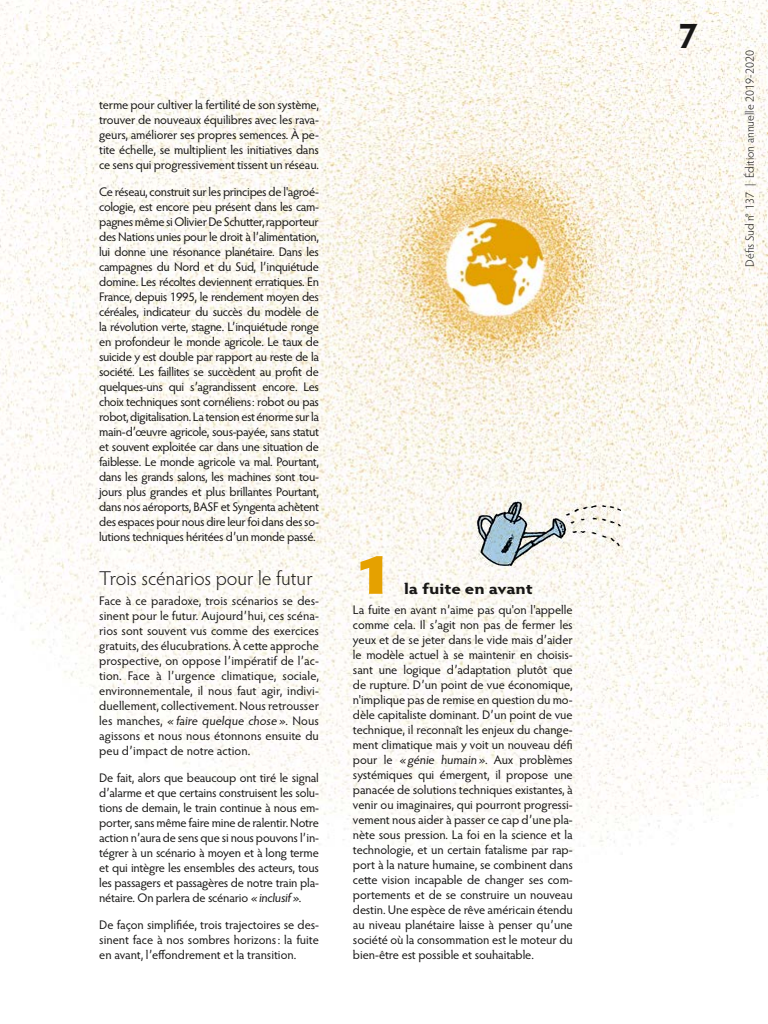
<style>
.page{position:relative;width:768px;height:1024px;background:#fff}
.page>*{position:absolute;margin:0;border:0;box-sizing:border-box;transform-origin:0 0}
.t1{font:900 55.6px "Hypatia Sans Pro";color:#e5a100;scale:1.2 1}
.t2{font:700 36px "Hypatia Sans Pro";color:#181716}
.t3{font:300 20px "Hypatia Sans Pro";color:#181716}
.t4{font:700 15.4px "Hypatia Sans Pro";letter-spacing:-.005em;color:#181716;scale:1.2 1}
.t5{font:12.5px/15px "Hypatia Sans Pro";letter-spacing:-.01em;color:#181716;text-align:justify}
.t6{font:300 12px "Hypatia Sans Pro";color:#181716}
</style>
<div class="page">
<img style="left:0;top:0;width:768px;height:867px">
<img style="left:469px;top:496px;width:152px;height:77px">
<p class="t5" style="left:99px;top:97px;width:221px">terme pour cultiver la fertilité de son système, trouver de nouveaux équilibres avec les rava&shy;geurs, améliorer ses propres semences. À pe&shy;tite échelle, se multiplient les initiatives dans ce sens qui progressivement tissent un réseau.</p>
<p class="t5" style="left:99px;top:184px;width:221px">Ce réseau, construit sur les principes de l'agroé&shy;cologie, est encore peu présent dans les cam&shy;pagnes même si Olivier De Schutter, rapporteur des Nations unies pour le droit à l’alimentation, lui donne une résonance planétaire. Dans les campagnes du Nord et du Sud, l’inquiétude domine. Les récoltes deviennent erratiques. En France, depuis 1995, le rendement moyen des céréales, indicateur du succès du modèle de la révolution verte, stagne. L’inquiétude ronge en profondeur le monde agricole. Le taux de suicide y est double par rapport au reste de la société. Les faillites se succèdent au profit de quelques-uns qui s’agrandissent encore. Les choix techniques sont cornéliens: robot ou pas robot, digitalisation. La tension est énorme sur la main-d’œuvre agricole, sous-payée, sans statut et souvent exploitée car dans une situation de faiblesse. Le monde agricole va mal. Pourtant, dans les grands salons, les machines sont tou&shy;jours plus grandes et plus brillantes Pourtant, dans nos aéroports, BASF et Syngenta achètent des espaces pour nous dire leur foi dans des so&shy;lutions techniques héritées d’un monde passé.</p>
<h3 class="t3" style="left:99px;top:565px;width:215px">Trois scénarios pour le futur</h3>
<p class="t5" style="left:99px;top:593px;width:221px">Face à ce paradoxe, trois scénarios se des&shy;sinent pour le futur. Aujourd’hui, ces scéna&shy;rios sont souvent vus comme des exercices gratuits, des élucubrations. À cette approche prospective, on oppose l’impératif de l’ac&shy;tion. Face à l’urgence climatique, sociale, environnementale, il nous faut agir, indivi&shy;duellement, collectivement. Nous retrousser les manches, «faire quelque chose». Nous agissons et nous nous étonnons ensuite du peu d’impact de notre action.</p>
<p class="t5" style="left:99px;top:770px;width:221px">De fait, alors que beaucoup ont tiré le signal d’alarme et que certains construisent les solu&shy;tions de demain, le train continue à nous em&shy;porter, sans même faire mine de ralentir. Notre action n’aura de sens que si nous pouvons l’in&shy;tégrer à un scénario à moyen et à long terme et qui intègre les ensembles des acteurs, tous les passagers et passagères de notre train pla&shy;nétaire. On parlera de scénario «inclusif».</p>
<p class="t5" style="left:99px;top:917px;width:221px">De façon simplifiée, trois trajectoires se des&shy;sinent face à nos sombres horizons: la fuite en avant, l’effondrement et la transition.</p>
<h1 class="t1" style="left:353px;top:533px;width:33px">1</h1>
<p class="t4" style="left:404px;top:578px;width:109px">la fuite en avant</p>
<p class="t5" style="left:353px;top:602px;width:221px">La fuite en avant n’aime pas qu'on l'appelle comme cela. Il s’agit non pas de fermer les yeux et de se jeter dans le vide mais d’aider le modèle actuel à se maintenir en choisis&shy;sant une logique d’adaptation plutôt que de rupture. D’un point de vue économique, n'implique pas de remise en question du mo&shy;dèle capitaliste dominant. D’un point de vue technique, il reconnaît les enjeux du change&shy;ment climatique mais y voit un nouveau défi pour le «génie humain». Aux problèmes systémiques qui émergent, il propose une panacée de solutions techniques existantes, à venir ou imaginaires, qui pourront progressi&shy;vement nous aider à passer ce cap d’une pla&shy;nète sous pression. La foi en la science et la technologie, et un certain fatalisme par rap&shy;port à la nature humaine, se combinent dans cette vision incapable de changer ses com&shy;portements et de se construire un nouveau destin. Une espèce de rêve américain étendu au niveau planétaire laisse à penser qu’une société où la consommation est le moteur du bien-être est possible et souhaitable.</p>
<h2 class="t2" style="left:678px;top:11px;width:21px">7</h2>
<p class="t6" style="left:742px;top:267px;width:218px;rotate:-90deg">Défis Sud n° 137 | Édition annuelle 2019-2020</p>
</div>
